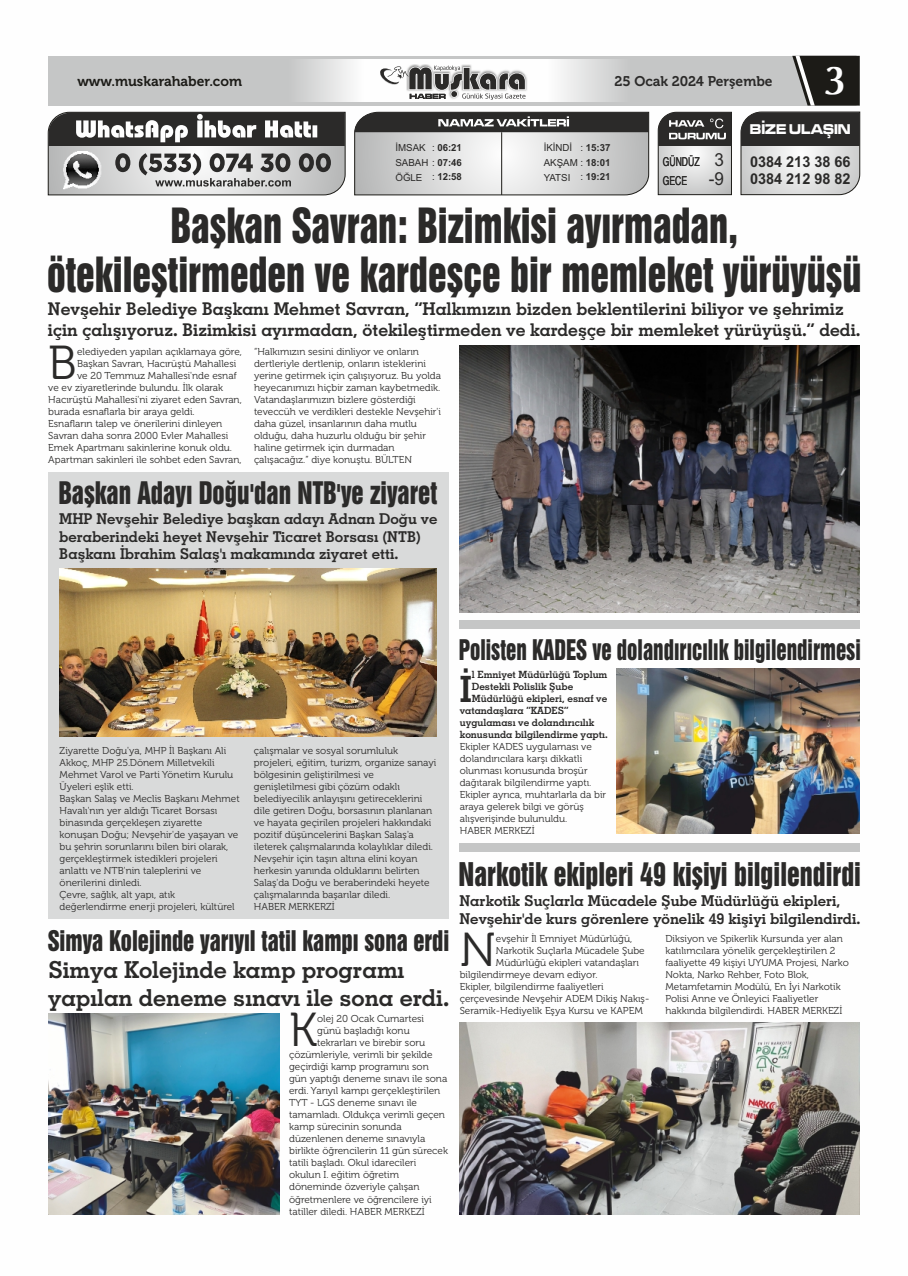
<style>
.page{position:relative;width:908px;height:1276px;background:#fff}
.page>*{position:absolute;margin:0;border:0;box-sizing:border-box;transform-origin:0 0}
.t1{font:47.5px "Museo 300";color:#2b2a29}
.t2{font:44.3px/49.4px "Swiss 921 BT";color:#2b2a29;text-align:center;scale:.86 1}
.t3{font:700 40.7px "Optima";color:#fefefe}
.t4{font:36.3px "Geometric Slabserif 703 Bold BT";color:#2b2a29}
.t5{font:29.8px "Swiss 921 BT";color:#2b2a29;scale:.88 1}
.t6{font:28.4px "Swiss 921 BT";color:#2b2a29;scale:.88 1}
.t7{font:26px "Swiss 921 BT";color:#2b2a29;scale:.81 1}
.t8{font:26px "Swiss 921 BT";color:#2b2a29;scale:.88 1}
.t9{font:23.4px/28.1px "Geometric Slabserif 703 Bold BT";color:#2b2a29}
.t10{font:17.6px/21.1px "Geometric Slabserif 703 Bold BT";color:#2b2a29}
.t11{font:15px/18px "Geometric Slabserif 703 Bold BT";color:#2b2a29}
.t12{font:700 15px/17.1px "Arial Narrow";color:#2b2a29;scale:1.17 1}
.t13{font:14.9px/17.9px "Geometric Slabserif 703 Bold BT";color:#2b2a29}
.t14{font:14.7px "Microgramma D Bold Exte";color:#fefefe;scale:.85 1}
.t15{font:14px "Museo 700";color:#1c1b17}
.t16{font:14px "Museo 700";color:#2b2a29}
.t17{font:condensed 12.3px "Helvetica";color:#2b2a29;scale:.86 1}
.t18{font:10px/12px "Museo 300";color:#2b2a29}
.t19{font:10px "Geometric Slabserif 703 Bold BT";color:#2b2a29}
.t20{font:9.7px/14.8px "Arial";color:#2b2a29}
.t21{font:700 9.7px "Arial";color:#2b2a29}
.s1{font-weight:700}
.s2{font-weight:400}
.s3{font-family:"Arial";font-stretch:normal;font-size:18px}
</style>
<div class="page">
<svg style="left:47px;top:111px;width:299px;height:85px;background:#90908f"></svg>
<svg style="left:354px;top:111px;width:295px;height:85px;background:#b1b1b1"></svg>
<svg style="left:657px;top:111px;width:75px;height:85px;background:#9e9e9d"></svg>
<div style="left:48px;top:56px;width:811px;height:50px;background:#c5c6c6"></div>
<img style="left:303px;top:60px;width:312px;height:41px">
<svg style="left:740px;top:56px;width:120px;height:140px"></svg>
<img style="left:406px;top:64px;width:121px;height:36px">
<svg style="left:378px;top:66px;width:148px;height:36px;background:#aeadad"></svg>
<img style="left:459px;top:345px;width:400px;height:267px">
<div style="left:48px;top:472px;width:400px;height:446px;background:#d9dada"></div>
<div style="left:459px;top:620px;width:400px;height:9px;background:#c5c6c6"></div>
<img style="left:616px;top:668px;width:243px;height:166px">
<div style="left:459px;top:843px;width:400px;height:8px;background:#c5c6c6"></div>
<img style="left:459px;top:1022px;width:400px;height:192px">
<img style="left:60px;top:568px;width:377px;height:168px">
<img style="left:48px;top:1013px;width:231px;height:201px">
<h3 class="t15" style="left:77px;top:75px;width:166px">www.muskarahaber.com</h3>
<h3 class="t16" style="left:614px;top:75px;width:160px">25 Ocak 2024 Perşembe</h3>
<h3 class="t3" style="left:822px;top:62px;width:26px">3</h3>
<p class="t20" style="left:395px;top:141px;width:68px">İMSAK<br>SABAH : <span class="s1">07:46</span></p>
<p class="t20" style="left:543px;top:141px;width:68px">İKİNDİ<br>AKŞAM : <span class="s1">18:01</span></p>
<p class="t21" style="left:432px;top:144px;width:31px"><span class="s2">:</span> 06:21</p>
<p class="t21" style="left:580px;top:144px;width:32px"><span class="s2">:</span> 15:37</p>
<p class="t20" style="left:395px;top:171px;width:68px">ÖĞLE : <span class="s1">12:58</span></p>
<p class="t20" style="left:543px;top:171px;width:68px">YATSI : <span class="s1">19:21</span></p>
<h3 class="t14" style="left:749px;top:122px;width:120px">BİZE ULAŞIN</h3>
<p class="t17" style="left:662px;top:157px;width:73px">GÜNDÜZ <span class="s3">3</span></p>
<h3 class="t12" style="left:749px;top:155px;width:87px">0384 213 38 66<br>0384 212 98 82</h3>
<p class="t17" style="left:662px;top:176px;width:73px">GECE <span class="s3">-9</span></p>
<h2 class="t2" style="left:47px;top:207px;width:948px">Başkan Savran: Bizimkisi ayırmadan, ötekileştirmeden ve kardeşçe bir memleket yürüyüşü</h2>
<h3 class="t10" style="left:48px;top:299px;width:813px">Nevşehir Belediye Başkanı Mehmet Savran, “Halkımızın bizden beklentilerini biliyor ve şehrimiz için çalışıyoruz. Bizimkisi ayırmadan, ötekileştirmeden ve kardeşçe bir memleket yürüyüşü.” dedi.</h3>
<h1 class="t1" style="left:48px;top:343px;width:30px">B</h1>
<p class="t18" style="left:77px;top:346px;width:166px">elediyeden yapılan açıklamaya göre,</p>
<p class="t18" style="left:77px;top:358px;width:160px">Başkan Savran, Hacırüştü Mahallesi</p>
<p class="t18" style="left:77px;top:370px;width:161px">ve 20 Temmuz Mahallesi'nde esnaf</p>
<p class="t18" style="left:48px;top:382px;width:176px">ve ev ziyaretlerinde bulundu. İlk olarak</p>
<p class="t18" style="left:48px;top:394px;width:195px">Hacırüştü Mahallesi'ni ziyaret eden Savran,</p>
<p class="t18" style="left:48px;top:406px;width:148px">burada esnaflarla bir araya geldi.</p>
<p class="t18" style="left:48px;top:418px;width:175px">Esnafların talep ve önerilerini dinleyen</p>
<p class="t18" style="left:48px;top:430px;width:181px">Savran daha sonra 2000 Evler Mahallesi</p>
<p class="t18" style="left:48px;top:442px;width:185px">Emek Apartmanı sakinlerine konuk oldu.</p>
<p class="t18" style="left:48px;top:454px;width:195px">Apartman sakinleri ile sohbet eden Savran,</p>
<p class="t18" style="left:254px;top:346px;width:188px">“Halkımızın sesini dinliyor ve onların dertleriyle dertlenip, onların isteklerini yerine getirmek için çalışıyoruz. Bu yolda heyecanımızı hiçbir zaman kaybetmedik.<br>Vatandaşlarımızın bizlere gösterdiği teveccüh ve verdikleri destekle Nevşehir'i daha güzel, insanlarının daha mutlu olduğu, daha huzurlu olduğu bir şehir haline getirmek için durmadan çalışacağız.” diye konuştu. BÜLTEN</p>
<h3 class="t6" style="left:58px;top:483px;width:432px">Başkan Adayı Doğu'dan NTB'ye ziyaret</h3>
<h3 class="t13" style="left:59px;top:511px;width:379px">MHP Nevşehir Belediye başkan adayı Adnan Doğu ve beraberindeki heyet Nevşehir Ticaret Borsası (NTB)<br>Başkanı İbrahim Salaş'ı makamında ziyaret etti.</h3>
<p class="t18" style="left:60px;top:745px;width:182px">Ziyarette Doğu'ya, MHP İl Başkanı Ali Akkoç, MHP 25.Dönem Milletvekili Mehmet Varol ve Parti Yönetim Kurulu Üyeleri eşlik etti.<br>Başkan Salaş ve Meclis Başkanı Mehmet Havalı'nın yer aldığı Ticaret Borsası binasında gerçekleşen ziyarette konuşan Doğu; Nevşehir'de yaşayan ve bu şehrin sorunlarını bilen biri olarak, gerçekleştirmek istedikleri projeleri anlattı ve NTB'nin taleplerini ve önerilerini dinledi.<br>Çevre, sağlık, alt yapı, atık değerlendirme enerji projeleri, kültürel</p>
<p class="t18" style="left:254px;top:745px;width:184px">çalışmalar ve sosyal sorumluluk projeleri, eğitim, turizm, organize sanayi bölgesinin geliştirilmesi ve genişletilmesi gibi çözüm odaklı belediyecilik anlayışını getireceklerini dile getiren Doğu, borsasının planlanan ve hayata geçirilen projeleri hakkındaki pozitif düşüncelerini Başkan Salaş'a ileterek çalışmalarında kolaylıklar diledi.<br>Nevşehir için taşın altına elini koyan herkesin yanında olduklarını belirten Salaş'da Doğu ve beraberindeki heyete çalışmalarında başarılar diledi.<br>HABER MERKERZİ</p>
<h3 class="t8" style="left:48px;top:931px;width:458px">Simya Kolejinde yarıyıl tatil kampı sona erdi</h3>
<h3 class="t9" style="left:48px;top:957px;width:402px">Simya Kolejinde kamp programı yapılan deneme sınavı ile sona erdi.</h3>
<p class="t18" style="left:317px;top:1014px;width:108px">olej 20 Ocak Cumartesi</p>
<h1 class="t1" style="left:289px;top:1010px;width:30px">K</h1>
<p class="t18" style="left:317px;top:1026px;width:94px">günü başladığı konu</p>
<p class="t18" style="left:317px;top:1038px;width:109px">tekrarları ve birebir soru</p>
<p class="t18" style="left:289px;top:1050px;width:145px">çözümleriyle, verimli bir şekilde</p>
<p class="t18" style="left:289px;top:1062px;width:141px">geçirdiği kamp programını son</p>
<p class="t18" style="left:289px;top:1074px;width:160px">gün yaptığı deneme sınavı ile sona</p>
<p class="t18" style="left:289px;top:1086px;width:153px">erdi. Yarıyıl kampı gerçekleştirilen</p>
<p class="t18" style="left:289px;top:1098px;width:129px">TYT - LGS deneme sınavı ile</p>
<p class="t18" style="left:289px;top:1110px;width:157px">tamamladı. Oldukça verimli geçen</p>
<p class="t18" style="left:289px;top:1122px;width:114px">kamp sürecinin sonunda</p>
<p class="t18" style="left:289px;top:1134px;width:138px">düzenlenen deneme sınavıyla</p>
<p class="t18" style="left:289px;top:1146px;width:160px">birlikte öğrencilerin 11 gün sürecek</p>
<p class="t18" style="left:289px;top:1158px;width:129px">tatili başladı. Okul idarecileri</p>
<p class="t18" style="left:289px;top:1170px;width:111px">okulun I. eğitim öğretim</p>
<p class="t18" style="left:289px;top:1182px;width:132px">döneminde özveriyle çalışan</p>
<p class="t18" style="left:289px;top:1194px;width:144px">öğretmenlere ve öğrencilere iyi</p>
<p class="t18" style="left:289px;top:1206px;width:137px">tatiller diledi. HABER MERKEZİ</p>
<h3 class="t7" style="left:458px;top:640px;width:497px">Polisten KADES ve dolandırıcılık bilgilendirmesi</h3>
<p class="t19" style="left:471px;top:670px;width:137px">l Emniyet Müdürlüğü Toplum</p>
<h3 class="t4" style="left:459px;top:674px;width:14px">İ</h3>
<p class="t19" style="left:471px;top:682px;width:103px">Destekli Polislik Şube</p>
<p class="t19" style="left:471px;top:694px;width:137px">Müdürlüğü ekipleri, esnaf ve</p>
<p class="t19" style="left:459px;top:706px;width:110px">vatandaşlara “KADES”</p>
<p class="t19" style="left:459px;top:718px;width:136px">uygulaması ve dolandırıcılık</p>
<p class="t19" style="left:459px;top:730px;width:149px">konusunda bilgilendirme yaptı.</p>
<p class="t18" style="left:459px;top:741px;width:148px">Ekipler KADES uygulaması ve dolandırıcılara karşı dikkatli olunması konusunda broşür dağıtarak bilgilendirme yaptı.<br>Ekipler ayrıca, muhtarlarla da bir araya gelerek bilgi ve görüş alışverişinde bulunuldu.<br>HABER MERKEZİ</p>
<h3 class="t5" style="left:458px;top:863px;width:458px">Narkotik ekipleri 49 kişiyi bilgilendirdi</h3>
<h3 class="t11" style="left:459px;top:893px;width:402px">Narkotik Suçlarla Mücadele Şube Müdürlüğü ekipleri,<br>Nevşehir'de kurs görenlere yönelik 49 kişiyi bilgilendirdi.</h3>
<p class="t18" style="left:495px;top:933px;width:138px">evşehir İl Emniyet Müdürlüğü,</p>
<h1 class="t1" style="left:459px;top:930px;width:38px">N</h1>
<p class="t18" style="left:665px;top:933px;width:185px">Diksiyon ve Spikerlik Kursunda yer alan katılımcılara yönelik gerçekleştirilen 2 faaliyette 49 kişiyi UYUMA Projesi, Narko Nokta, Narko Rehber, Foto Blok, Metamfetamin Modülü, En İyi Narkotik Polisi Anne ve Önleyici Faaliyetler hakkında bilgilendirdi. HABER MERKEZİ</p>
<p class="t18" style="left:495px;top:945px;width:150px">Narkotik Suçlarla Mücadele Şube</p>
<p class="t18" style="left:495px;top:957px;width:145px">Müdürlüğü ekipleri vatandaşları</p>
<p class="t18" style="left:459px;top:969px;width:139px">bilgilendirmeye devam ediyor.</p>
<p class="t18" style="left:459px;top:981px;width:145px">Ekipler, bilgilendirme faaliyetleri</p>
<p class="t18" style="left:459px;top:993px;width:191px">çerçevesinde Nevşehir ADEM Dikiş Nakış-</p>
<p class="t18" style="left:459px;top:1005px;width:184px">Seramik-Hediyelik Eşya Kursu ve KAPEM</p>
</div>
